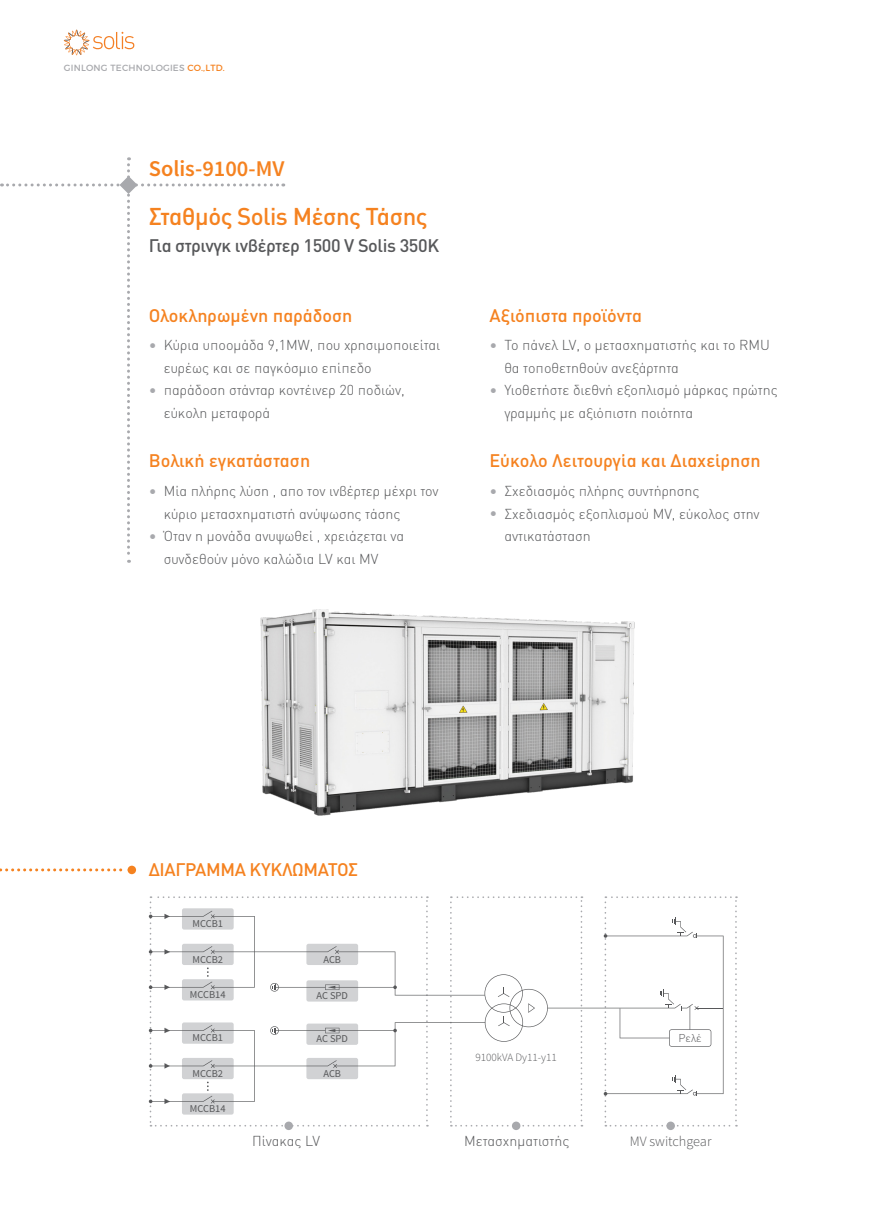
<style>
.page{position:relative;width:893px;height:1212px;background:#fff}
.page>*{position:absolute;margin:0;border:0;box-sizing:border-box;transform-origin:0 0}
.t1{font:500 24px "DIN Pro";letter-spacing:-.02em;color:#f58220}
.t2{font:600 22.5px "Source Sans Pro";color:#f58220}
.t3{font:500 18px "DIN Pro";color:#f58220}
.t4{font:500 18px "DIN Pro";letter-spacing:-.02em;color:#57585a}
.t5{font:500 18px "DIN Pro";letter-spacing:-.02em;color:#f58220}
.t6{font:300 14.25px/22.5px "DIN Pro";color:#57585a}
.t7{font:300 14.25px "Source Sans Pro";color:#57585a}
.t8{font:300 11.25px "Source Sans Pro";color:#57585a}
.t9{font:300 11.25px "DIN Pro";color:#57585a}
.t10{font:10.5px "Source Sans Pro";color:#57585a}
.t11{font:9px "Montserrat";letter-spacing:.025em;color:#a8a9ad}
.s1{color:#f58220}
.s2{color:#a8a9ad}
</style>
<div class="page">
<svg style="left:64px;top:30px;width:70px;height:25px"></svg>
<img style="left:260px;top:609px;width:374px;height:206px">
<svg style="left:0;top:868px;width:128px;height:3px"></svg>
<div style="left:128px;top:866px;width:8px;height:8px;background:#f58220;border-radius:50%"></div>
<div style="left:284px;top:1121px;width:9px;height:9px;background:#a8a9ad;border-radius:50%"></div>
<div style="left:512px;top:1121px;width:8px;height:9px;background:#a8a9ad;border-radius:50%"></div>
<div style="left:666px;top:1121px;width:9px;height:9px;background:#a8a9ad;border-radius:50%"></div>
<svg style="left:149px;top:896px;width:588px;height:230px"></svg>
<svg style="left:1px;top:157px;width:283px;height:406px"></svg>
<p class="t11" style="left:64px;top:63px;width:163px">GINLONG TECHNOLOGIES <span class="s1">CO.,LTD.</span></p>
<h2 class="t2" style="left:149px;top:154px;width:137px">Solis-9100-MV</h2>
<h1 class="t1" style="left:149px;top:200px;width:280px">Σταθμός Solis Μέσης Τάσης</h1>
<p class="t4" style="left:149px;top:233px;width:292px">Για στρινγκ ινβέρτερ 1500 V Solis 350K</p>
<p class="t3" style="left:149px;top:303px;width:205px">Ολοκληρωμένη παράδοση</p>
<p class="t6" style="left:164px;top:333px;width:278px;text-indent:-15px"><span class="s2">•</span> Κύρια υποομάδα 9,1MW, που χρησιμοποιείται ευρέως και σε παγκόσμιο επίπεδο</p>
<p class="t6" style="left:164px;top:378px;width:243px;text-indent:-15px"><span class="s2">•</span> παράδοση στάνταρ κοντέινερ 20 ποδιών, εύκολη μεταφορά</p>
<p class="t3" style="left:149px;top:448px;width:163px">Βολική εγκατάσταση</p>
<p class="t6" style="left:164px;top:479px;width:277px;text-indent:-15px"><span class="s2">•</span> Μία πλήρης λύση , απο τον ινβέρτερ μέχρι τον κύριο μετασχηματιστή ανύψωσης τάσης</p>
<p class="t6" style="left:164px;top:524px;width:242px;text-indent:-15px"><span class="s2">•</span> Όταν η μονάδα ανυψωθεί , χρειάζεται να συνδεθούν μόνο καλώδια LV και MV</p>
<p class="t3" style="left:489px;top:303px;width:154px">Αξιόπιστα προϊόντα</p>
<p class="t6" style="left:504px;top:333px;width:267px;text-indent:-15px"><span class="s2">•</span> Το πάνελ LV, ο μετασχηματιστής και το RMU θα τοποθετηθούν ανεξάρτητα</p>
<p class="t6" style="left:504px;top:378px;width:275px;text-indent:-15px"><span class="s2">•</span> Υιοθετήστε διεθνή εξοπλισμό μάρκας πρώτης γραμμής με αξιόπιστη ποιότητα</p>
<p class="t3" style="left:489px;top:448px;width:273px">Εύκολο Λειτουργία και Διαχείρηση</p>
<p class="t6" style="left:489px;top:479px;width:212px"><span class="s2">•</span> Σχεδιασμός πλήρης συντήρησης</p>
<p class="t6" style="left:504px;top:501px;width:257px;text-indent:-15px"><span class="s2">•</span> Σχεδιασμός εξοπλισμού MV, εύκολος στην αντικατάσταση</p>
<p class="t5" style="left:149px;top:857px;width:211px">ΔΙΑΓΡΑΜΜΑ ΚΥΚΛΩΜΑΤΟΣ</p>
<p class="t10" style="left:193px;top:917px;width:32px">MCCB1</p>
<p class="t10" style="left:193px;top:953px;width:32px">MCCB2</p>
<p class="t10" style="left:190px;top:988px;width:37px">MCCB14</p>
<p class="t10" style="left:193px;top:1031px;width:32px">MCCB1</p>
<p class="t10" style="left:193px;top:1067px;width:32px">MCCB2</p>
<p class="t10" style="left:190px;top:1102px;width:37px">MCCB14</p>
<p class="t10" style="left:323px;top:953px;width:19px">ACB</p>
<p class="t10" style="left:316px;top:989px;width:33px">AC SPD</p>
<p class="t10" style="left:316px;top:1032px;width:33px">AC SPD</p>
<p class="t10" style="left:323px;top:1067px;width:19px">ACB</p>
<p class="t8" style="left:475px;top:1051px;width:83px">9100kVA Dy11-y11</p>
<p class="t9" style="left:678px;top:1030px;width:25px">Ρελέ</p>
<p class="t6" style="left:252px;top:1129px;width:69px">Πίνακας LV</p>
<p class="t6" style="left:464px;top:1129px;width:107px">Μετασχηματιστής</p>
<p class="t7" style="left:630px;top:1132px;width:83px">MV switchgear</p>
</div>
